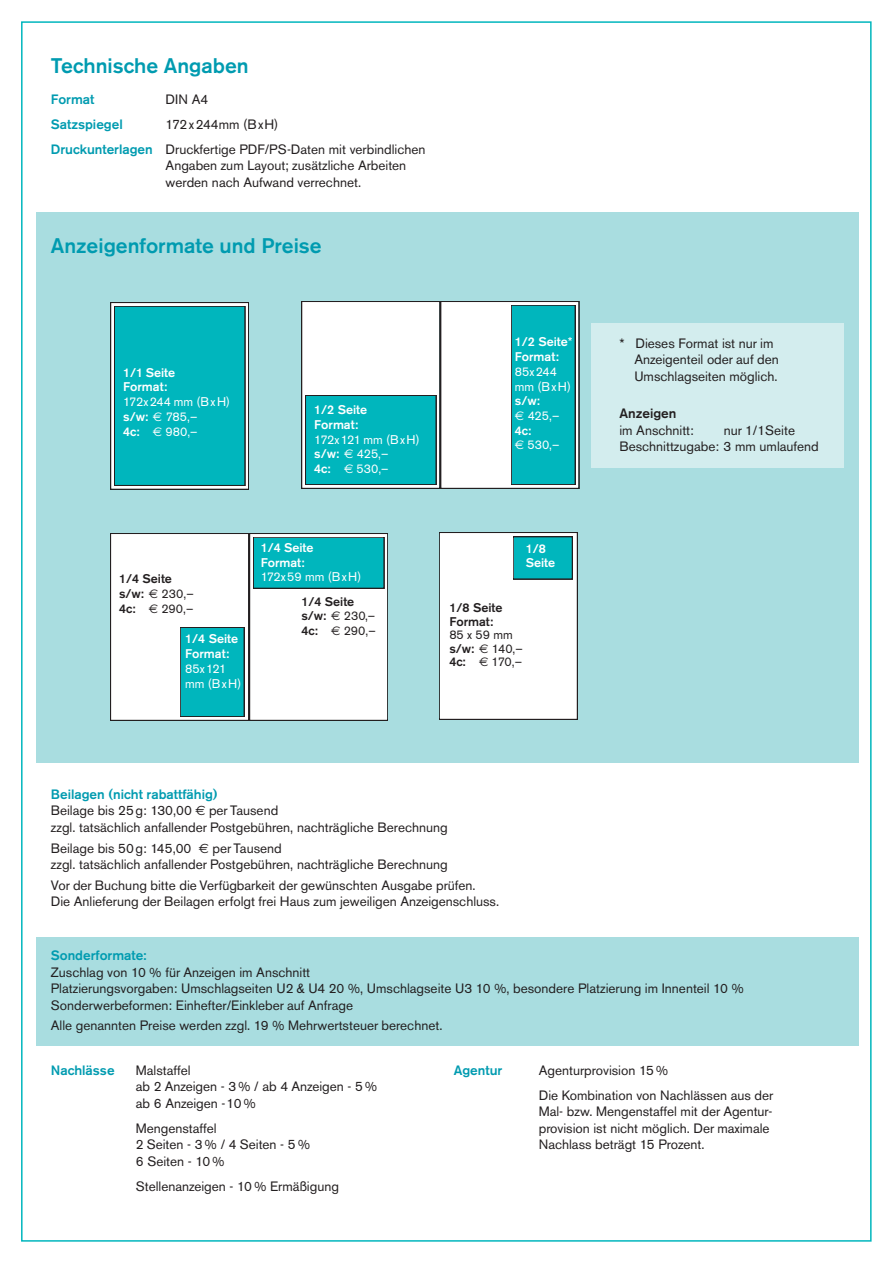
<style>
.page{position:relative;width:893px;height:1263px;background:#fff}
.page>*{position:absolute;margin:0;border:0;box-sizing:border-box;transform-origin:0 0}
.t1{font:500 21px "Akzidenz Grotesk BQ";color:#009bb0}
.t2{font:13.5px/16.5px "Akzidenz Grotesk BQ";color:#231f20}
.t3{font:500 13.5px "Akzidenz Grotesk BQ";color:#009bb0}
.t4{font:500 13.5px "Akzidenz Grotesk BQ";color:#231f20}
.t5{font:12.45px/14.7px "Akzidenz Grotesk BQ";color:#fff}
.t6{font:500 12.45px/14.7px "Akzidenz Grotesk BQ";color:#fff}
.t7{font:500 12.45px/14.7px "Akzidenz Grotesk BQ";color:#231f20}
.t8{font:12.45px/13.5px "Akzidenz Grotesk BQ";color:#231f20}
.s1{font-weight:500;color:#009bb0}
.s2{font-weight:500}
.s3{font-family:"Euro Sans"}
.s4{font-family:"Euro Sans";font-weight:400}
.s5{font-weight:400}
</style>
<div class="page">
<div style="left:36px;top:938px;width:822px;height:108px;background:#a9dde0"></div>
<div style="left:36px;top:213px;width:822px;height:550px;background:#a9dde0"></div>
<div style="left:591px;top:323px;width:253px;height:145px;background:#d3edee"></div>
<div style="left:110px;top:302px;width:139px;height:187px;border:2px solid #231f20"></div>
<div style="left:115px;top:307px;width:129px;height:178px;background:#00b6bd"></div>
<div style="left:114px;top:306px;width:131px;height:180px;border:2px solid #231f20"></div>
<div style="left:302px;top:302px;width:137px;height:186px;background:#fff"></div>
<div style="left:301px;top:301px;width:139px;height:188px;border:2px solid #231f20"></div>
<div style="left:306px;top:396px;width:129px;height:88px;background:#00b6bd"></div>
<div style="left:305px;top:395px;width:131px;height:90px;border:2px solid #231f20"></div>
<div style="left:441px;top:302px;width:137px;height:186px;background:#fff"></div>
<div style="left:441px;top:301px;width:138px;height:188px;border:2px solid #231f20"></div>
<div style="left:512px;top:306px;width:62px;height:178px;background:#00b6bd"></div>
<div style="left:511px;top:305px;width:64px;height:180px;border:2px solid #231f20"></div>
<div style="left:440px;top:533px;width:137px;height:186px;background:#fff"></div>
<div style="left:439px;top:532px;width:138px;height:188px;border:2px solid #231f20"></div>
<div style="left:111px;top:534px;width:137px;height:186px;background:#fff"></div>
<div style="left:110px;top:533px;width:139px;height:188px;border:2px solid #231f20"></div>
<div style="left:181px;top:628px;width:62px;height:88px;background:#00b6bd"></div>
<div style="left:180px;top:627px;width:64px;height:90px;border:2px solid #231f20"></div>
<div style="left:250px;top:534px;width:137px;height:186px;background:#fff"></div>
<div style="left:249px;top:533px;width:139px;height:188px;border:2px solid #231f20"></div>
<div style="left:254px;top:538px;width:129px;height:50px;background:#00b6bd"></div>
<div style="left:253px;top:537px;width:131px;height:51px;border:2px solid #231f20"></div>
<div style="left:514px;top:537px;width:58px;height:41px;background:#00b6bd"></div>
<h1 class="t1" style="left:51px;top:58px;width:199px">Technische Angaben</h1>
<p class="t3" style="left:51px;top:94px;width:45px">Format</p>
<p class="t2" style="left:166px;top:92px;width:44px">DIN A4</p>
<p class="t3" style="left:51px;top:119px;width:73px">Satzspiegel</p>
<p class="t2" style="left:51px;top:113px;width:376px;line-height:25px;text-indent:115px">172x244mm (BxH)<br><span class="s1">Druckunterlagen</span> Druckfertige PDF/PS-Daten mit verbindlichen</p>
<p class="t2" style="left:166px;top:159px;width:242px">Angaben zum Layout; zusätzliche Arbeiten werden nach Aufwand verrechnet.</p>
<h1 class="t1" style="left:51px;top:238px;width:272px">Anzeigenformate und Preise</h1>
<p class="t6" style="left:123px;top:366px;width:54px">1/1 Seite<br>Format:</p>
<p class="t5" style="left:123px;top:396px;width:108px">172x244 mm (BxH) <span class="s2">s/w:</span> <span class="s3">€</span> 785,–<br><span class="s2">4c:</span> <span class="s3">€</span> 980,–</p>
<p class="t6" style="left:314px;top:404px;width:54px">1/2 Seite<br>Format:</p>
<p class="t5" style="left:314px;top:433px;width:107px">172x121 mm (BxH) <span class="s2">s/w:</span> <span class="s3">€</span> 425,–<br><span class="s2">4c:</span> <span class="s3">€</span> 530,–</p>
<p class="t7" style="left:119px;top:573px;width:76px">1/4 Seite s/w: <span class="s4">€</span> <span class="s5">230,–<br></span>4c: <span class="s4">€</span> <span class="s5">290,–</span></p>
<p class="t6" style="left:185px;top:633px;width:54px">1/4 Seite<br>Format:</p>
<p class="t5" style="left:185px;top:663px;width:58px">85x121 mm (BxH)</p>
<p class="t6" style="left:261px;top:541px;width:54px">1/4 Seite<br>Format:</p>
<p class="t5" style="left:261px;top:571px;width:102px">172x59 mm (BxH)</p>
<p class="t7" style="left:301px;top:595px;width:76px">1/4 Seite s/w: <span class="s4">€</span> <span class="s5">230,–<br></span>4c: <span class="s4">€</span> <span class="s5">290,–</span></p>
<p class="t6" style="left:515px;top:336px;width:59px">1/2 Seite*<br>Format:</p>
<p class="t5" style="left:515px;top:365px;width:58px">85x244 mm (BxH)</p>
<p class="t5" style="left:515px;top:395px;width:46px"><span class="s2">s/w:<br></span><span class="s3">€</span> 425,–<br><span class="s2">4c:<br></span><span class="s3">€</span> 530,–</p>
<p class="t6" style="left:526px;top:542px;width:31px">1/8<br>Seite</p>
<p class="t7" style="left:449px;top:602px;width:55px;line-height:13.5px">1/8 Seite<br>Format:</p>
<p class="t8" style="left:449px;top:630px;width:75px">85 x 59 mm <span class="s2">s/w:</span> <span class="s3">€</span> 140,–<br><span class="s2">4c:</span> <span class="s3">€</span> 170,–</p>
<p class="t2" style="left:51px;top:787px;width:398px"><span class="s1">Beilagen (nicht rabattfähig)<br></span>Beilage bis 25g: 130,00 <span class="s3">€</span> per Tausend<br>zzgl. tatsächlich anfallender Postgebühren, nachträgliche Berechnung</p>
<p class="t2" style="left:51px;top:841px;width:398px">Beilage bis 50g: 145,00 <span class="s3">€</span> per Tausend<br>zzgl. tatsächlich anfallender Postgebühren, nachträgliche Berechnung</p>
<p class="t2" style="left:51px;top:878px;width:450px">Vor der Buchung bitte die Verfügbarkeit der gewünschten Ausgabe prüfen.<br>Die Anlieferung der Beilagen erfolgt frei Haus zum jeweiligen Anzeigenschluss.</p>
<p class="t2" style="left:634px;top:336px;width:146px;text-indent:-15px">* Dieses Format ist nur im<br>Anzeigenteil oder auf den<br>Umschlagseiten möglich.</p>
<p class="t4" style="left:619px;top:408px;width:58px">Anzeigen</p>
<p class="t2" style="left:619px;top:423px;width:76px">im Anschnitt:</p>
<p class="t2" style="left:619px;top:423px;width:201px;text-indent:104px">nur 1/1Seite<br>Beschnittzugabe: 3 mm umlaufend</p>
<p class="t3" style="left:51px;top:950px;width:97px">Sonderformate:</p>
<p class="t2" style="left:51px;top:965px;width:694px">Zuschlag von 10 % für Anzeigen im Anschnitt<br>Platzierungsvorgaben: Umschlagseiten U2 &amp; U4 20 %, Umschlagseite U3 10 %, besondere Platzierung im Innenteil 10 %<br>Sonderwerbeformen: Einhefter/Einkleber auf Anfrage</p>
<p class="t2" style="left:51px;top:1019px;width:393px">Alle genannten Preise werden zzgl. 19 % Mehrwertsteuer berechnet.</p>
<p class="t3" style="left:51px;top:1065px;width:65px">Nachlässe</p>
<p class="t2" style="left:136px;top:1063px;width:243px">Malstaffel<br>ab 2 Anzeigen - 3 % / ab 4 Anzeigen - 5 % ab 6 Anzeigen -10 %</p>
<p class="t2" style="left:136px;top:1121px;width:176px">Mengenstaffel<br>2 Seiten - 3 % / 4 Seiten - 5 %<br>6 Seiten - 10 %</p>
<p class="t2" style="left:136px;top:1179px;width:205px">Stellenanzeigen - 10 % Ermäßigung</p>
<p class="t3" style="left:454px;top:1065px;width:50px">Agentur</p>
<p class="t2" style="left:539px;top:1059px;width:236px;line-height:25px">Agenturprovision 15 %<br>Die Kombination von Nachlässen aus der</p>
<p class="t2" style="left:539px;top:1105px;width:235px">Mal- bzw. Mengenstaffel mit der Agentur - provision ist nicht möglich. Der maximale<br>Nachlass beträgt 15 Prozent.</p>
</div>
